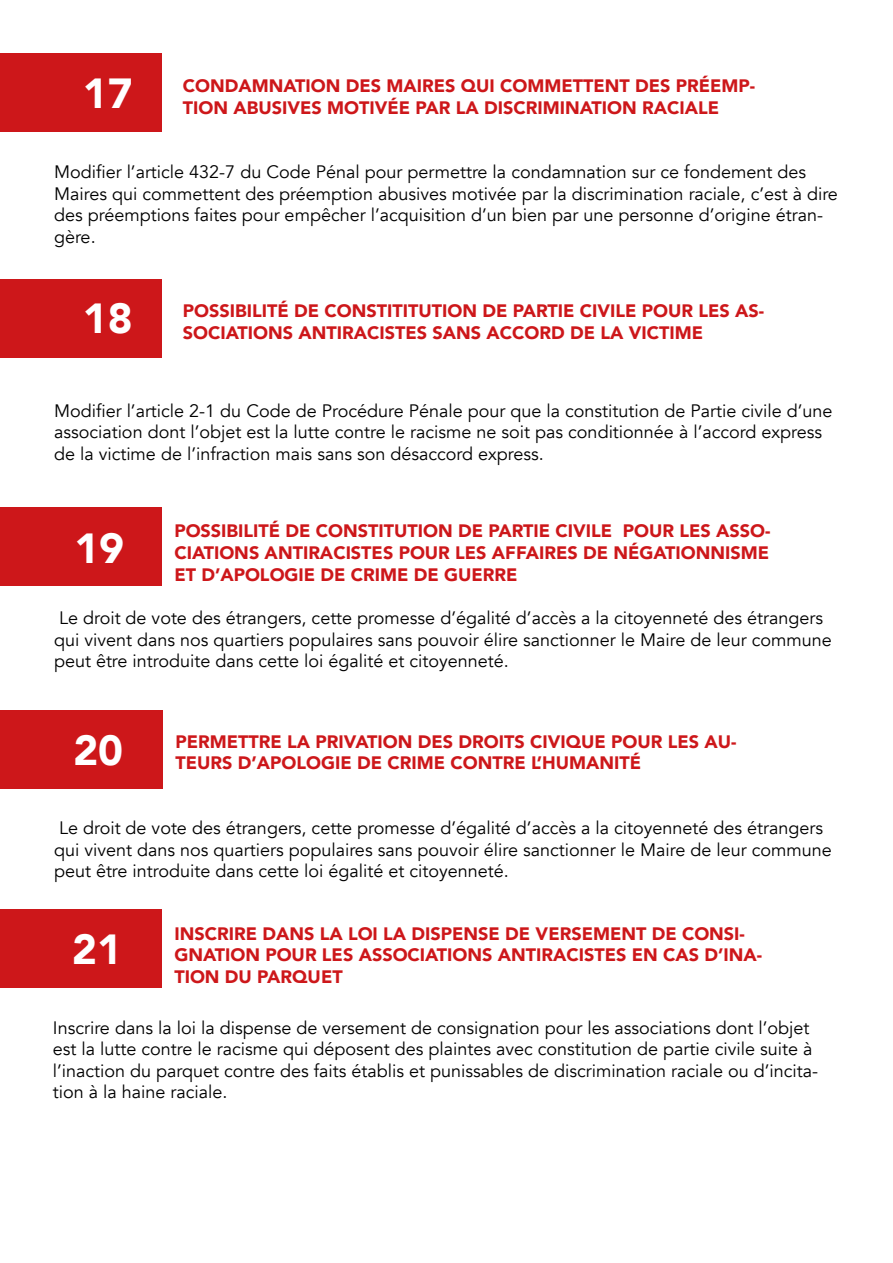
<style>
.page{position:relative;width:893px;height:1263px;background:#fff}
.page>*{position:absolute;margin:0;border:0;box-sizing:border-box;transform-origin:0 0}
.t1{font:900 42px "Avenir";color:#fff}
.t2{font:18px/21.6px "Avenir";color:#000}
.t3{font:900 18px/21.6px "Avenir";color:#cd171a}
</style>
<div class="page">
<div style="left:0;top:53px;width:162px;height:79px;background:#cd171a"></div>
<div style="left:0;top:279px;width:162px;height:78px;background:#cd171a"></div>
<div style="left:0;top:507px;width:162px;height:79px;background:#cd171a"></div>
<div style="left:0;top:710px;width:163px;height:79px;background:#cd171a"></div>
<div style="left:0;top:909px;width:162px;height:79px;background:#cd171a"></div>
<h1 class="t1" style="left:83px;top:57px;width:51px">17</h1>
<p class="t3" style="left:183px;top:75px;width:574px">CONDAMNATION DES MAIRES QUI COMMETTENT DES PRÉEMP-<br>TION ABUSIVES MOTIVÉE PAR LA DISCRIMINATION RACIALE</p>
<p class="t2" style="left:54px;top:161px;width:785px">Modifier l’article 432-7 du Code Pénal pour permettre la condamnation sur ce fondement des Maires qui commettent des préemption abusives motivée par la discrimination raciale, c’est à dire des préemptions faites pour empêcher l’acquisition d’un bien par une personne d’origine étran&shy;gère.</p>
<h1 class="t1" style="left:83px;top:283px;width:51px">18</h1>
<p class="t3" style="left:183px;top:299px;width:583px">POSSIBILITÉ DE CONSTITITUTION DE PARTIE CIVILE POUR LES AS-<br>SOCIATIONS ANTIRACISTES SANS ACCORD DE LA VICTIME</p>
<p class="t2" style="left:54px;top:400px;width:780px">Modifier l’article 2-1 du Code de Procédure Pénale pour que la constitution de Partie civile d’une association dont l’objet est la lutte contre le racisme ne soit pas conditionnée à l’accord express de la victime de l’infraction mais sans son désaccord express.</p>
<h1 class="t1" style="left:74px;top:512px;width:51px">19</h1>
<p class="t3" style="left:174px;top:520px;width:598px;text-align:justify">POSSIBILITÉ DE CONSTITUTION DE PARTIE CIVILE POUR LES ASSO-CIATIONS ANTIRACISTES POUR LES AFFAIRES DE NÉGATIONNISME ET D’APOLOGIE DE CRIME DE GUERRE</p>
<p class="t2" style="left:54px;top:607px;width:779px">Le droit de vote des étrangers, cette promesse d’égalité d’accès a la citoyenneté des étrangers qui vivent dans nos quartiers populaires sans pouvoir élire sanctionner le Maire de leur commune peut être introduite dans cette loi égalité et citoyenneté.</p>
<h1 class="t1" style="left:73px;top:714px;width:51px">20</h1>
<p class="t3" style="left:175px;top:730px;width:562px">PERMETTRE LA PRIVATION DES DROITS CIVIQUE POUR LES AU-<br>TEURS D’APOLOGIE DE CRIME CONTRE L’HUMANITÉ</p>
<p class="t2" style="left:54px;top:817px;width:779px">Le droit de vote des étrangers, cette promesse d’égalité d’accès a la citoyenneté des étrangers qui vivent dans nos quartiers populaires sans pouvoir élire sanctionner le Maire de leur commune peut être introduite dans cette loi égalité et citoyenneté.</p>
<h1 class="t1" style="left:72px;top:914px;width:51px">21</h1>
<p class="t3" style="left:174px;top:922px;width:589px">INSCRIRE DANS LA LOI LA DISPENSE DE VERSEMENT DE CONSI-<br>GNATION POUR LES ASSOCIATIONS ANTIRACISTES EN CAS D’INA-<br>TION DU PARQUET</p>
<p class="t2" style="left:53px;top:1017px;width:767px">Inscrire dans la loi la dispense de versement de consignation pour les associations dont l’objet est la lutte contre le racisme qui déposent des plaintes avec constitution de partie civile suite à l’inaction du parquet contre des faits établis et punissables de discrimination raciale ou d’incita&shy;tion à la haine raciale.</p>
</div>
